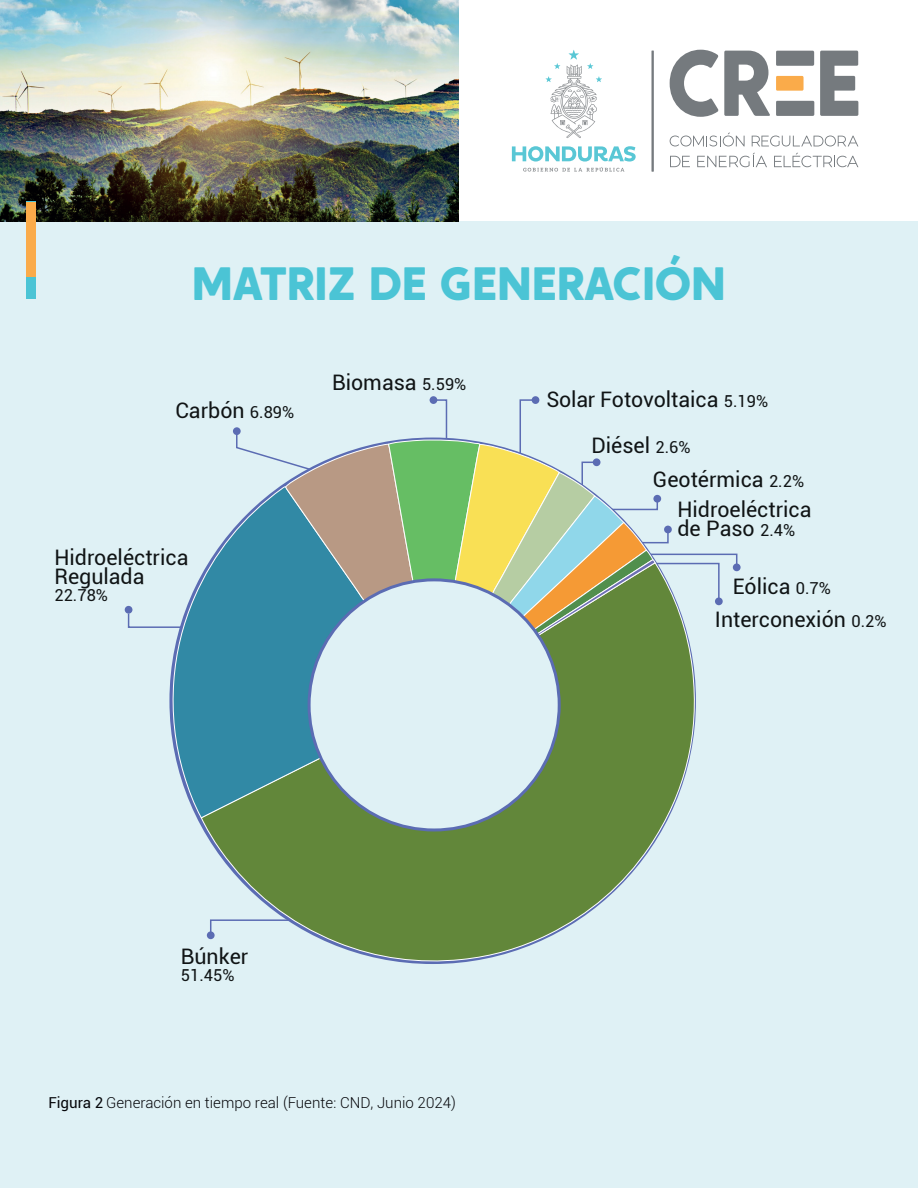
<style>
.page{position:relative;width:918px;height:1188px;background:#fff}
.page>*{position:absolute;margin:0;border:0;box-sizing:border-box;transform-origin:0 0}
.t1{font:800 46.5px "Crossten";color:#4bc4d5}
.t2{font:21.45px/19.6px "Roboto";color:#101415}
.t3{font:16.5px "Roboto";color:#101415}
.t4{font:300 15.15px "Roboto";color:#06070b}
.s1{font-size:16.5px}
.s2{font-weight:400}
</style>
<div class="page">
<div style="left:0;top:222px;width:918px;height:966px;background:#dff1f5"></div>
<svg style="left:127px;top:612px;width:45px;height:16px"></svg>
<div style="left:125px;top:606px;width:7px;height:8px;background:#5b6cb3;border-radius:50%"></div>
<div style="left:532px;top:396px;width:7px;height:8px;background:#5b6cb3;border-radius:50%"></div>
<svg style="left:733px;top:563px;width:8px;height:8px"></svg>
<div style="left:430px;top:396px;width:7px;height:8px;background:#5b6cb3;border-radius:50%"></div>
<hr style="left:651px;top:51px;width:3px;height:121px;background:#757a7e">
<div style="left:776px;top:101px;width:38px;height:15px;background:#757a7e"></div>
<svg style="left:670px;top:50px;width:100px;height:67px"></svg>
<svg style="left:820px;top:51px;width:38px;height:65px"></svg>
<div style="left:776px;top:51px;width:38px;height:15px;background:#757a7e"></div>
<div style="left:776px;top:76px;width:28px;height:15px;background:#faab4a"></div>
<svg style="left:752px;top:136px;width:106px;height:10px"></svg>
<svg style="left:670px;top:156px;width:20px;height:11px"></svg>
<svg style="left:697px;top:153px;width:70px;height:14px"></svg>
<svg style="left:774px;top:153px;width:84px;height:14px"></svg>
<svg style="left:670px;top:133px;width:75px;height:13px"></svg>
<svg style="left:512px;top:146px;width:124px;height:26px"></svg>
<svg style="left:546px;top:50px;width:56px;height:88px"></svg>
<img style="left:0;top:0;width:459px;height:222px">
<div style="left:26px;top:202px;width:10px;height:97px;background:#4bc4d5"></div>
<div style="left:26px;top:202px;width:10px;height:74px;background:#faab4a"></div>
<svg style="left:200px;top:640px;width:496px;height:324px"></svg>
<svg style="left:172px;top:527px;width:196px;height:292px;background:#5095a0"></svg>
<svg style="left:235px;top:399px;width:503px;height:241px"></svg>
<div style="left:309px;top:580px;width:250px;height:250px;background:#dff1f5;border-radius:50%"></div>
<h1 class="t1" style="left:192px;top:253px;width:536px">MATRIZ DE GENERACIÓN</h1>
<p class="t2" style="left:175px;top:400px;width:120px">Carbón <span class="s1">6.89%</span></p>
<p class="t2" style="left:332px;top:372px;width:136px">Biomasa <span class="s1">5.59%</span></p>
<p class="t2" style="left:54px;top:546px;width:136px">Hidroeléctrica<br>Regulada</p>
<p class="t3" style="left:54px;top:584px;width:55px">22.78%</p>
<p class="t2" style="left:546px;top:389px;width:223px">Solar Fotovoltaica <span class="s1">5.19%</span></p>
<p class="t2" style="left:591px;top:434px;width:101px">Diésel <span class="s1">2.6%</span></p>
<p class="t2" style="left:653px;top:469px;width:153px">Geotérmica <span class="s1">2.2%</span></p>
<p class="t2" style="left:678px;top:498px;width:136px">Hidroeléctrica de Paso <span class="s1">2.4%</span></p>
<p class="t2" style="left:733px;top:575px;width:100px">Eólica <span class="s1">0.7%</span></p>
<p class="t2" style="left:715px;top:609px;width:173px">Interconexión <span class="s1">0.2%</span></p>
<p class="t2" style="left:181px;top:946px;width:69px">Búnker</p>
<p class="t3" style="left:181px;top:963px;width:55px">51.45%</p>
<p class="t4" style="left:48px;top:1093px;width:409px"><span class="s2">Figura 2</span> Generación en tiempo real (Fuente: CND, Junio 2024)</p>
</div>
